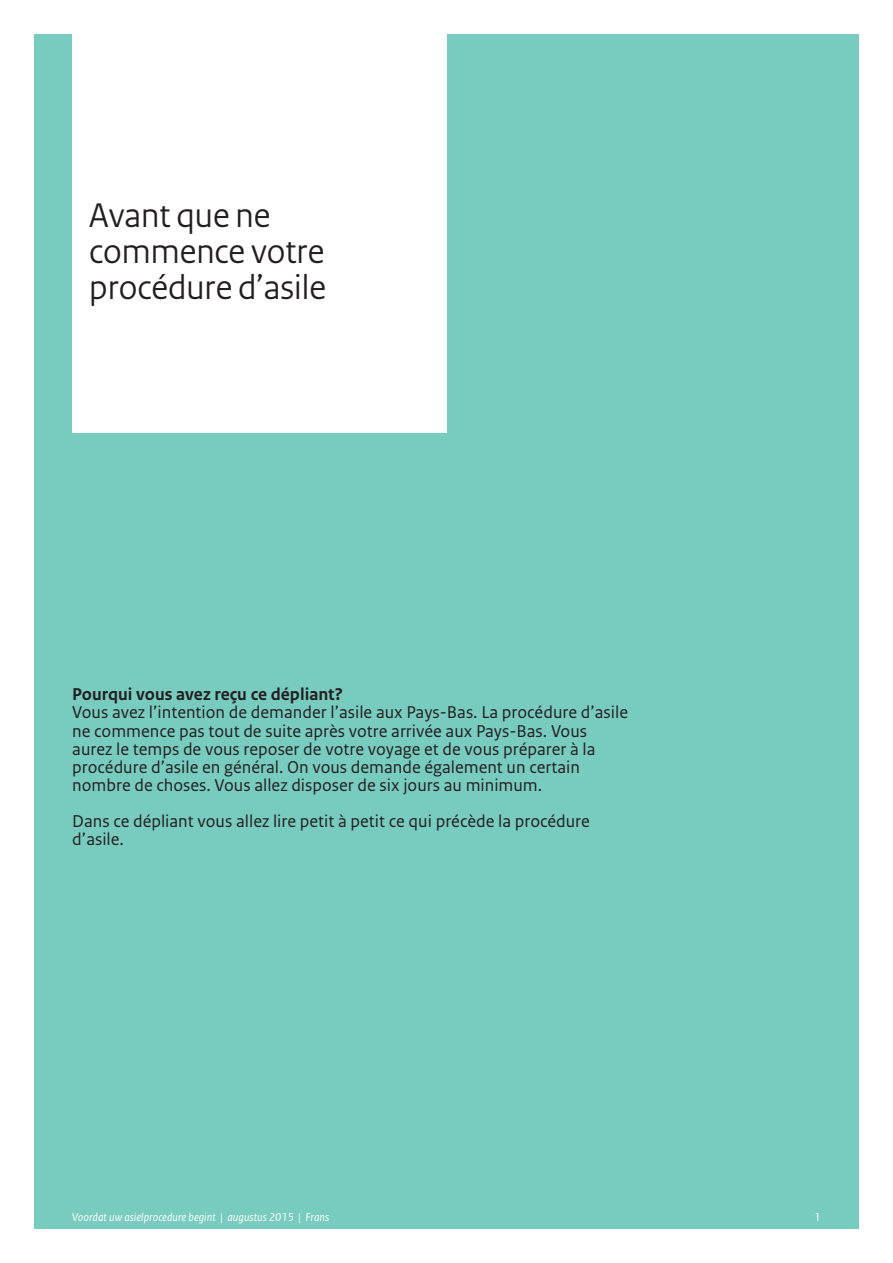
<style>
.page{position:relative;width:893px;height:1263px;background:#fff}
.page>*{position:absolute;margin:0;border:0;box-sizing:border-box;transform-origin:0 0}
._01_RO_Titel{font:36px/36px "Rijksoverheid Sans Heading";color:#231f20}
._02_RO_Subtitel{font:18px/18px "Rijksoverheid Sans Text";color:#231f20}
._02_RO_Subtitel-2{font:700 18px "Rijksoverheid Sans Text";color:#231f20}
._32_RO_Tabel_Broodte{font:italic 12px "Rijksoverheid Sans Text";color:#fff}
._32_RO_Tabel_Broodte-2{font:12px "Rijksoverheid Sans Text";color:#fff}
</style>
<div class="page">
<div style="left:34px;top:34px;width:825px;height:1195px;background:#78cbbf"></div>
<div style="left:72px;top:0;width:374px;height:433px;background:#fff"></div>
<p class="_01_RO_Titel" style="left:89px;top:198px;width:238px">Avant que ne commence votre procédure d’asile</p>
<p class="_02_RO_Subtitel-2" style="left:72px;top:684px;width:272px">Pourqui vous avez reçu ce dépliant?</p>
<p class="_02_RO_Subtitel" style="left:72px;top:704px;width:557px">Vous avez l’intention de demander l’asile aux Pays-Bas. La procédure d’asile ne commence pas tout de suite après votre arrivée aux Pays-Bas. Vous aurez le temps de vous reposer de votre voyage et de vous préparer à la procédure d’asile en général. On vous demande également un certain nombre de choses. Vous allez disposer de six jours au minimum.</p>
<p class="_02_RO_Subtitel" style="left:72px;top:812px;width:519px">Dans ce dépliant vous allez lire petit à petit ce qui précède la procédure d’asile.</p>
<p class="_32_RO_Tabel_Broodte" style="left:72px;top:1210px;width:258px">Voordat uw asielprocedure begint | augustus 2015 | Frans</p>
<p class="_32_RO_Tabel_Broodte-2" style="left:814px;top:1210px;width:8px">1</p>
</div>
